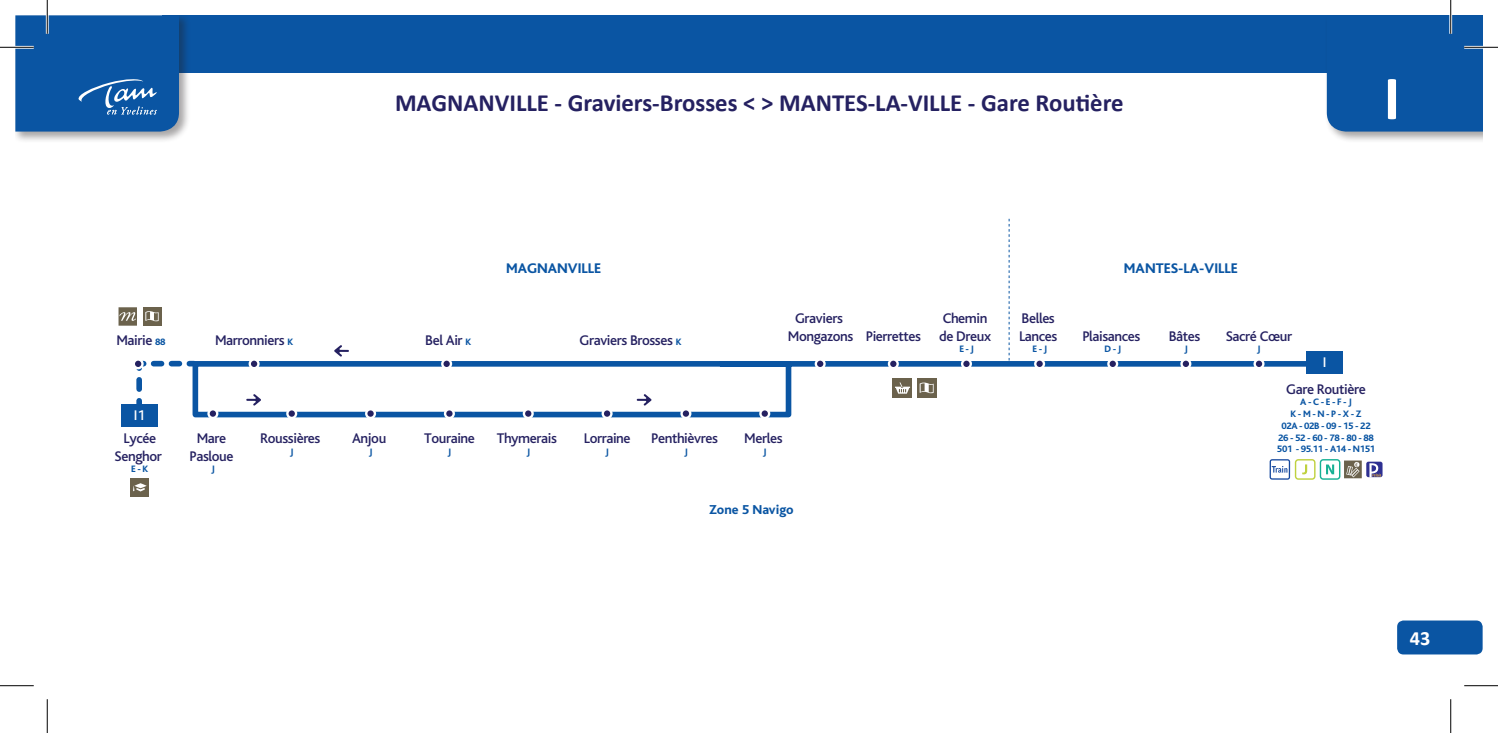
<style>
.page{position:relative;width:1498px;height:733px;background:#fff}
.page>*{position:absolute;margin:0;border:0;box-sizing:border-box;transform-origin:0 0}
.t1{font:700 63px "Calibri";color:#fff}
.t2{font:700 24.75px "Calibri";color:#252161}
.t3{font:700 20.25px "Calibri";color:#fff}
.t4{font:500 14.62px/17.6px "Bliss";letter-spacing:-.03em;color:#252161;text-align:center}
.t5{font:800 14.62px "Bliss";color:#0a55a3}
.t6{font:500 14.62px "Bliss";color:#fff}
.t7{font:800 13.5px "Bliss";color:#0a55a3}
.t8{font:800 9.67px/11.7px "Bliss";letter-spacing:-.035em;color:#0a55a3;text-align:center}
.s1{font-weight:800;font-size:9.67px;color:#0a55a3}
</style>
<div class="page">
<div style="left:190px;top:15px;width:1134px;height:58px;background:#0a55a3"></div>
<div style="left:15px;top:15px;width:175px;height:128px;background:#231f20;opacity:.4"></div>
<div style="left:15px;top:15px;width:164px;height:116px;background:#0a55a3"></div>
<div style="left:1324px;top:15px;width:158px;height:128px;background:#231f20;opacity:.4"></div>
<div style="left:1327px;top:15px;width:155px;height:116px;background:#0a55a3"></div>
<div style="left:1397px;top:620px;width:85px;height:34px;background:#0a55a3;border-radius:6px"></div>
<svg style="left:136px;top:360px;width:43px;height:11px"></svg>
<svg style="left:136px;top:379px;width:6px;height:25px"></svg>
<svg style="left:1009px;top:218px;width:1px;height:140px"></svg>
<svg style="left:190px;top:358px;width:1137px;height:60px"></svg>
<svg style="left:814px;top:358px;width:12px;height:11px"></svg>
<div style="left:817px;top:360px;width:6px;height:7px;background:#252161;border-radius:50%"></div>
<div style="left:441px;top:358px;width:11px;height:11px;background:#fff;border-radius:50%"></div>
<div style="left:443px;top:360px;width:7px;height:7px;background:#252161;border-radius:50%"></div>
<svg style="left:133px;top:358px;width:11px;height:11px"></svg>
<div style="left:135px;top:360px;width:6px;height:7px;background:#252161;border-radius:50%"></div>
<svg style="left:249px;top:358px;width:11px;height:11px"></svg>
<div style="left:251px;top:360px;width:6px;height:7px;background:#252161;border-radius:50%"></div>
<svg style="left:207px;top:408px;width:11px;height:11px"></svg>
<svg style="left:210px;top:410px;width:6px;height:6px"></svg>
<svg style="left:286px;top:408px;width:11px;height:11px"></svg>
<svg style="left:289px;top:410px;width:6px;height:6px"></svg>
<svg style="left:365px;top:408px;width:11px;height:11px"></svg>
<div style="left:367px;top:410px;width:7px;height:6px;background:#252161;border-radius:50%"></div>
<svg style="left:523px;top:408px;width:11px;height:11px"></svg>
<svg style="left:525px;top:410px;width:6px;height:6px"></svg>
<svg style="left:601px;top:408px;width:11px;height:11px"></svg>
<svg style="left:604px;top:410px;width:6px;height:6px"></svg>
<svg style="left:680px;top:408px;width:11px;height:11px"></svg>
<svg style="left:683px;top:410px;width:6px;height:6px"></svg>
<svg style="left:759px;top:408px;width:11px;height:11px"></svg>
<div style="left:761px;top:410px;width:7px;height:6px;background:#252161;border-radius:50%"></div>
<svg style="left:888px;top:358px;width:11px;height:11px"></svg>
<div style="left:890px;top:360px;width:6px;height:7px;background:#252161;border-radius:50%"></div>
<svg style="left:961px;top:358px;width:11px;height:11px"></svg>
<div style="left:963px;top:360px;width:6px;height:7px;background:#252161;border-radius:50%"></div>
<div style="left:1034px;top:358px;width:11px;height:11px;background:#fff;border-radius:50%"></div>
<div style="left:1036px;top:360px;width:7px;height:7px;background:#252161;border-radius:50%"></div>
<div style="left:1107px;top:358px;width:11px;height:11px;background:#fff;border-radius:50%"></div>
<div style="left:1109px;top:360px;width:7px;height:7px;background:#252161;border-radius:50%"></div>
<div style="left:1180px;top:358px;width:11px;height:11px;background:#fff;border-radius:50%"></div>
<svg style="left:1182px;top:360px;width:7px;height:7px"></svg>
<svg style="left:1253px;top:358px;width:11px;height:11px"></svg>
<div style="left:1256px;top:360px;width:6px;height:7px;background:#252161;border-radius:50%"></div>
<svg style="left:637px;top:394px;width:14px;height:11px"></svg>
<svg style="left:246px;top:394px;width:15px;height:11px"></svg>
<svg style="left:334px;top:345px;width:15px;height:11px"></svg>
<div style="left:121px;top:404px;width:37px;height:22px;background:#0a55a3"></div>
<div style="left:1306px;top:351px;width:36px;height:22px;background:#0a55a3"></div>
<svg style="left:1365px;top:460px;width:18px;height:18px"></svg>
<div style="left:1366px;top:461px;width:16px;height:16px;background:#2e3092;border-radius:2px"></div>
<svg style="left:1369px;top:463px;width:12px;height:14px"></svg>
<svg style="left:1344px;top:460px;width:17px;height:18px"></svg>
<svg style="left:1346px;top:461px;width:13px;height:16px"></svg>
<svg style="left:1269px;top:459px;width:71px;height:20px"></svg>
<div style="left:892px;top:378px;width:20px;height:20px;background:#6b624c"></div>
<svg style="left:895px;top:382px;width:15px;height:11px"></svg>
<div style="left:917px;top:378px;width:19px;height:19px;background:#6b624c"></div>
<svg style="left:919px;top:382px;width:14px;height:11px"></svg>
<div style="left:143px;top:307px;width:18px;height:18px;background:#6b624c"></div>
<svg style="left:145px;top:311px;width:14px;height:10px"></svg>
<svg style="left:119px;top:307px;width:18px;height:18px"></svg>
<svg style="left:444px;top:408px;width:11px;height:11px"></svg>
<svg style="left:446px;top:410px;width:6px;height:6px"></svg>
<div style="left:131px;top:477px;width:18px;height:19px;background:#6b624c"></div>
<svg style="left:133px;top:483px;width:14px;height:8px"></svg>
<hr style="left:0;top:46px;width:34px;height:3px;background:#fff">
<hr style="left:1464px;top:46px;width:34px;height:3px;background:#fff">
<hr style="left:46px;top:0;width:3px;height:34px;background:#fff">
<hr style="left:1449px;top:0;width:3px;height:34px;background:#fff">
<hr style="left:0;top:47px;width:34px;height:1px;background:#000">
<hr style="left:1464px;top:47px;width:34px;height:1px;background:#000">
<hr style="left:0;top:685px;width:34px;height:1px;background:#000">
<hr style="left:1464px;top:685px;width:34px;height:1px;background:#000">
<hr style="left:47px;top:0;width:1px;height:34px;background:#000">
<hr style="left:47px;top:699px;width:1px;height:33px;background:#000">
<hr style="left:1450px;top:0;width:1px;height:34px;background:#000">
<hr style="left:1450px;top:699px;width:1px;height:33px;background:#000">
<h2 class="t2" style="left:395px;top:87px;width:730px">MAGNANVILLE - Graviers-Brosses &lt; &gt; MANTES-LA-VILLE - Gare Routière</h2>
<h1 class="t1" style="left:1383px;top:59px;width:18px">I</h1>
<p class="t5" style="left:506px;top:260px;width:97px">MAGNANVILLE</p>
<p class="t5" style="left:1124px;top:260px;width:115px">MANTES-LA-VILLE</p>
<p class="t4" style="left:788px;top:310px;width:67px">Graviers<br>Mongazons</p>
<p class="t4" style="left:116px;top:332px;width:51px">Mairie <span class="s1">88</span></p>
<p class="t4" style="left:215px;top:332px;width:80px">Marronniers <span class="s1">K</span></p>
<p class="t4" style="left:425px;top:332px;width:47px">Bel Air <span class="s1">K</span></p>
<p class="t4" style="left:579px;top:332px;width:103px">Graviers Brosses <span class="s1">K</span></p>
<p class="t4" style="left:866px;top:327px;width:57px">Pierrettes</p>
<p class="t4" style="left:939px;top:310px;width:53px;text-align:left">Chemin de Dreux</p>
<p class="t8" style="left:959px;top:343px;width:16px">E - J</p>
<p class="t6" style="left:134px;top:407px;width:13px">I1</p>
<p class="t4" style="left:115px;top:429px;width:49px">Lycée<br>Senghor</p>
<p class="t8" style="left:131px;top:463px;width:19px">E - K</p>
<p class="t4" style="left:190px;top:429px;width:45px">Mare<br>Pasloue</p>
<p class="t8" style="left:211px;top:463px;width:5px">J</p>
<p class="t4" style="left:260px;top:429px;width:62px">Roussières</p>
<p class="t8" style="left:290px;top:445px;width:5px">J</p>
<p class="t4" style="left:352px;top:429px;width:36px">Anjou</p>
<p class="t8" style="left:369px;top:445px;width:5px">J</p>
<p class="t4" style="left:424px;top:429px;width:52px">Touraine</p>
<p class="t8" style="left:448px;top:445px;width:5px">J</p>
<p class="t4" style="left:497px;top:429px;width:62px">Thymerais</p>
<p class="t8" style="left:527px;top:445px;width:5px">J</p>
<p class="t4" style="left:584px;top:429px;width:48px">Lorraine</p>
<p class="t8" style="left:605px;top:445px;width:5px">J</p>
<p class="t4" style="left:651px;top:429px;width:68px">Penthièvres</p>
<p class="t8" style="left:684px;top:445px;width:5px">J</p>
<p class="t4" style="left:744px;top:429px;width:40px">Merles</p>
<p class="t8" style="left:763px;top:445px;width:5px">J</p>
<p class="t7" style="left:709px;top:502px;width:86px">Zone 5 Navigo</p>
<p class="t4" style="left:1019px;top:310px;width:40px;text-align:left">Belles<br>Lances</p>
<p class="t8" style="left:1032px;top:343px;width:16px">E - J</p>
<p class="t4" style="left:1082px;top:327px;width:60px">Plaisances</p>
<p class="t8" style="left:1104px;top:343px;width:18px">D - J</p>
<p class="t4" style="left:1168px;top:327px;width:33px">Bâtes</p>
<p class="t8" style="left:1184px;top:343px;width:5px">J</p>
<p class="t4" style="left:1226px;top:327px;width:68px">Sacré Cœur</p>
<p class="t8" style="left:1257px;top:343px;width:5px">J</p>
<p class="t6" style="left:1322px;top:354px;width:5px">I</p>
<p class="t4" style="left:1286px;top:380px;width:81px">Gare Routière</p>
<p class="t8" style="left:1277px;top:396px;width:100px">A - C - E - F - J<br>K - M - N - P - X - Z<br>02A - 02B - 09 - 15 - 22<br>26 - 52 - 60 - 78 - 80 - 88<br>501 - 95.11 - A14 - N151</p>
<h3 class="t3" style="left:1410px;top:625px;width:22px">43</h3>
</div>
